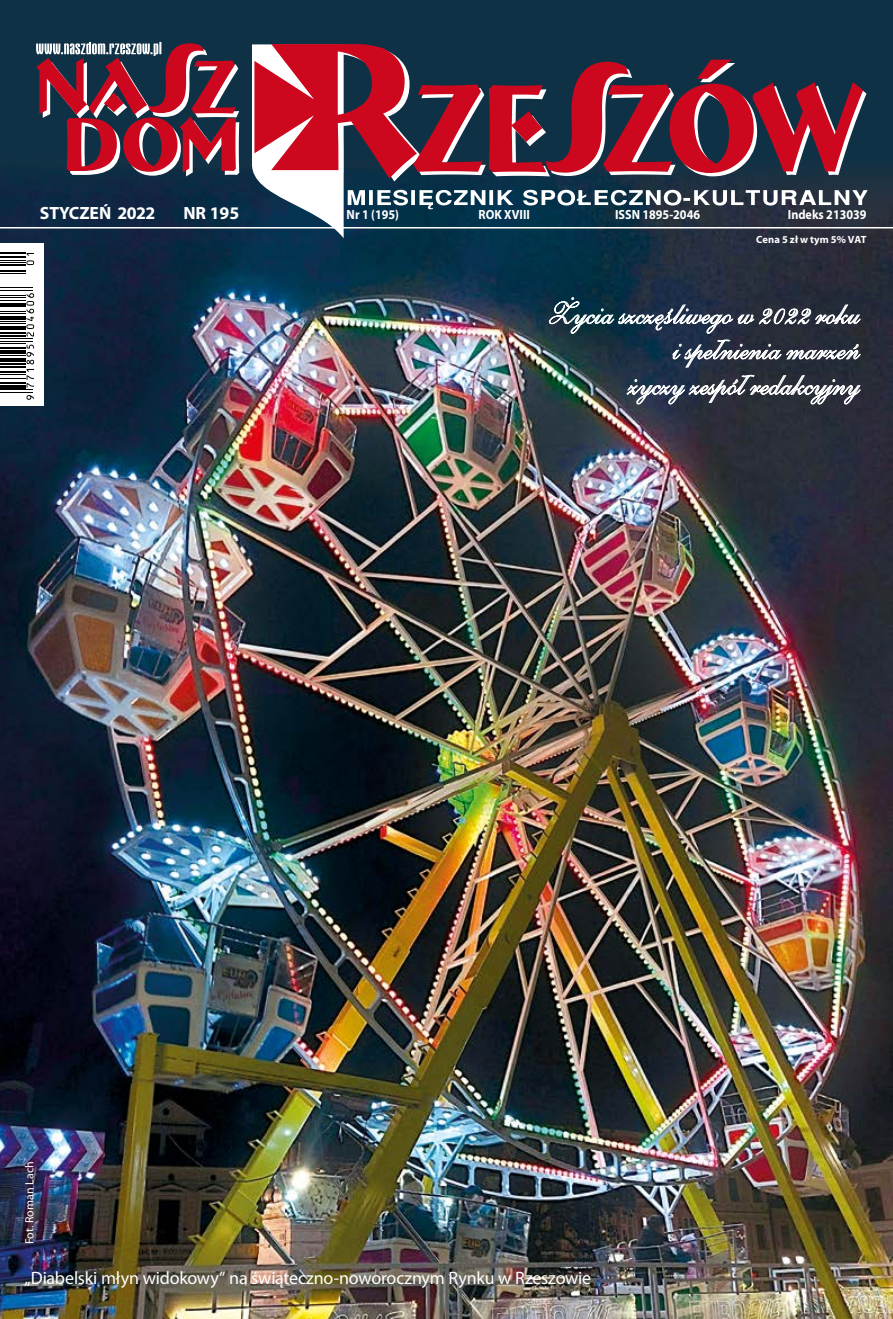
<style>
.page{position:relative;width:893px;height:1319px;background:#fff}
.page>*{position:absolute;margin:0;border:0;box-sizing:border-box;transform-origin:0 0}
.t1{font:29.4px/35.4px "EFN Celine";color:#fff;text-align:right}
.t2{font:18px "Myriad Pro";letter-spacing:-.01em;color:#fff}
.t3{font:700 17.7px "Myriad Pro";letter-spacing:-.005em;color:#fff}
.t4{font:700 13.35px "Myriad Pro";color:#fff;scale:.91 1}
.t5{font:12px "Myriad Pro";letter-spacing:.005em;color:#fff}
.t6{font:700 10.5px "Myriad Pro";letter-spacing:.01em;color:#fff}
</style>
<div class="page">
<img style="left:0;top:205px;width:893px;height:1113px">
<div style="left:0;top:0;width:893px;height:205px;background:#0f3146"></div>
<hr style="left:0;top:227px;width:893px;height:1px;background:#fff">
<svg style="left:36px;top:42px;width:203px;height:134px"></svg>
<svg style="left:252px;top:44px;width:616px;height:194px"></svg>
<div style="left:0;top:243px;width:44px;height:163px;background:#fff"></div>
<hr style="left:0;top:391px;width:32px;height:1px;background:#000">
<hr style="left:0;top:389px;width:32px;height:1px;background:#000">
<hr style="left:0;top:385px;width:25px;height:3px;background:#000">
<hr style="left:0;top:341px;width:32px;height:1px;background:#000">
<hr style="left:0;top:338px;width:32px;height:1px;background:#000">
<hr style="left:0;top:335px;width:25px;height:2px;background:#000">
<hr style="left:0;top:290px;width:32px;height:1px;background:#000">
<hr style="left:0;top:287px;width:32px;height:1px;background:#000">
<hr style="left:0;top:252px;width:25px;height:2px;background:#000">
<svg style="left:26px;top:395px;width:8px;height:5px"></svg>
<svg style="left:0;top:343px;width:34px;height:44px"></svg>
<svg style="left:0;top:293px;width:34px;height:43px"></svg>
<svg style="left:0;top:253px;width:34px;height:21px"></svg>
<svg style="left:549px;top:297px;width:312px;height:71px;background:#3b4958"></svg>
<svg style="left:626px;top:374px;width:235px;height:30px;background:#565c68"></svg>
<p class="t3" style="left:40px;top:201px;width:117px">STYCZEŃ 2022</p>
<p class="t3" style="left:183px;top:201px;width:57px">NR 195</p>
<p class="t4" style="left:347px;top:205px;width:59px">Nr 1 (195)</p>
<p class="t4" style="left:479px;top:205px;width:58px">ROK XVIII</p>
<p class="t4" style="left:615px;top:205px;width:95px">ISSN 1895-2046</p>
<p class="t4" style="left:788px;top:205px;width:88px">Indeks 213039</p>
<p class="t6" style="left:756px;top:233px;width:112px">Cena 5 zł w tym 5% VAT</p>
<p class="t1" style="left:544px;top:297px;width:313px">Życia szczęśliwego w 2022 roku i spełnienia marzeń<br>życzy zespół redakcyjny</p>
<p class="t5" style="left:22px;top:1244px;width:85px;rotate:-90deg">Fot. Roman Lach</p>
<p class="t2" style="left:24px;top:1266px;width:568px">„Diabelski młyn widokowy” na świąteczno-noworocznym Rynku w Rzeszowie</p>
</div>
